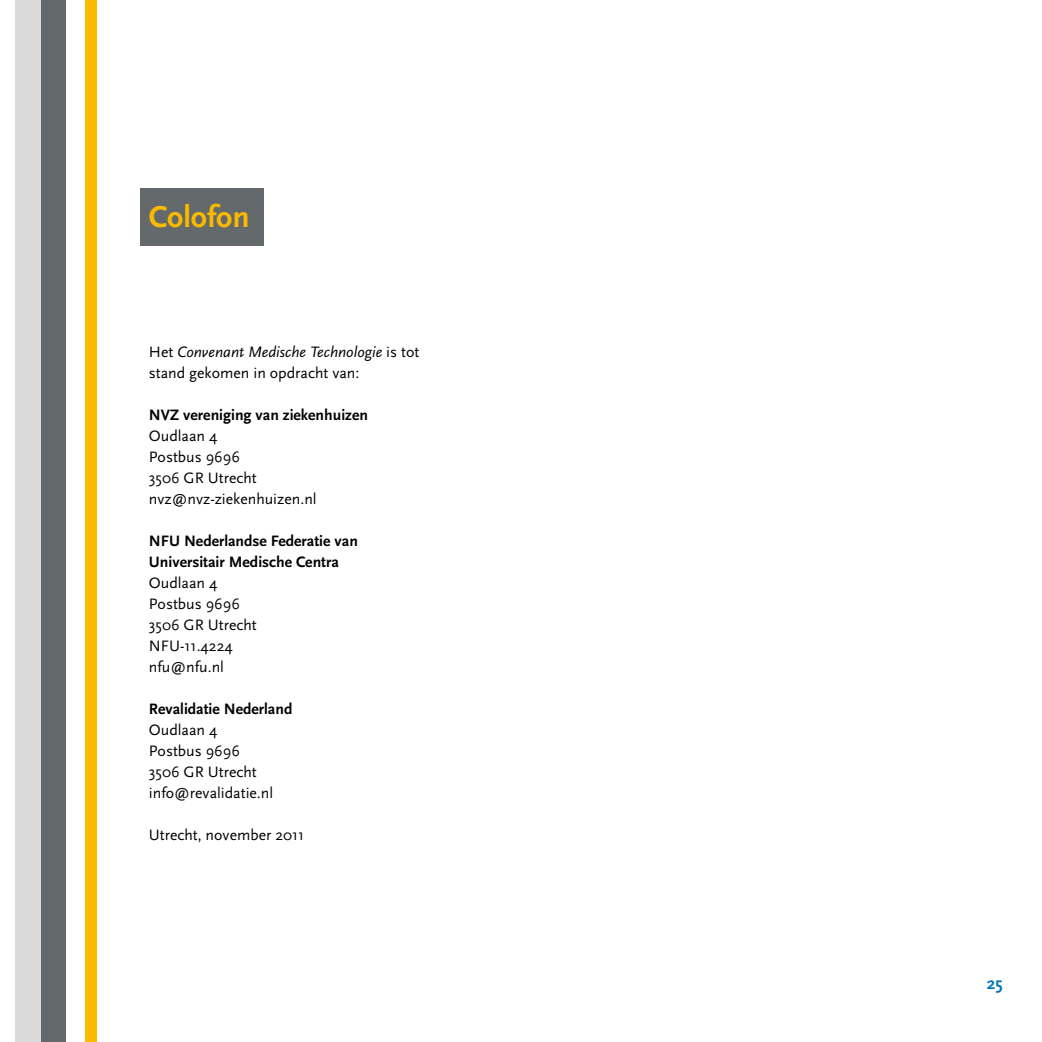
<style>
.page{position:relative;width:1042px;height:1042px;background:#fff}
.page>*{position:absolute;margin:0;border:0;box-sizing:border-box;transform-origin:0 0}
.t1{font:700 31.5px "Scala Sans";color:#fbba00}
.t2{font:700 17.5px "Scala Sans";color:#0076be}
.t3{font:15.75px/21px "Scala Sans";color:#000}
.t4{font:700 15.75px/21px "Scala Sans";color:#000}
.s1{font-style:italic}
</style>
<div class="page">
<div style="left:16px;top:0;width:38px;height:1042px;background:#dadada"></div>
<div style="left:41px;top:0;width:25px;height:1042px;background:#64696c"></div>
<div style="left:85px;top:0;width:12px;height:1042px;background:#fbba00"></div>
<div style="left:140px;top:188px;width:124px;height:58px;background:#64696c"></div>
<h1 class="t1" style="left:149px;top:200px;width:102px">Colofon</h1>
<p class="t3" style="left:149px;top:342px;width:272px">Het <span class="s1">Convenant Medische Technologie</span> is tot stand gekomen in opdracht van:</p>
<p class="t4" style="left:149px;top:405px;width:221px">NVZ vereniging van ziekenhuizen</p>
<p class="t3" style="left:149px;top:426px;width:169px">Oudlaan 4<br>Postbus 9696<br>3506 GR Utrecht nvz@nvz-ziekenhuizen.nl</p>
<p class="t4" style="left:149px;top:531px;width:211px">NFU Nederlandse Federatie van<br>Universitair Medische Centra</p>
<p class="t3" style="left:149px;top:573px;width:109px">Oudlaan 4<br>Postbus 9696<br>3506 GR Utrecht<br>NFU-11.4224 nfu@nfu.nl</p>
<p class="t4" style="left:149px;top:699px;width:145px">Revalidatie Nederland</p>
<p class="t3" style="left:149px;top:720px;width:126px">Oudlaan 4<br>Postbus 9696<br>3506 GR Utrecht info@revalidatie.nl</p>
<p class="t3" style="left:149px;top:825px;width:157px">Utrecht, november 2011</p>
<p class="t2" style="left:987px;top:973px;width:17px">25</p>
</div>
